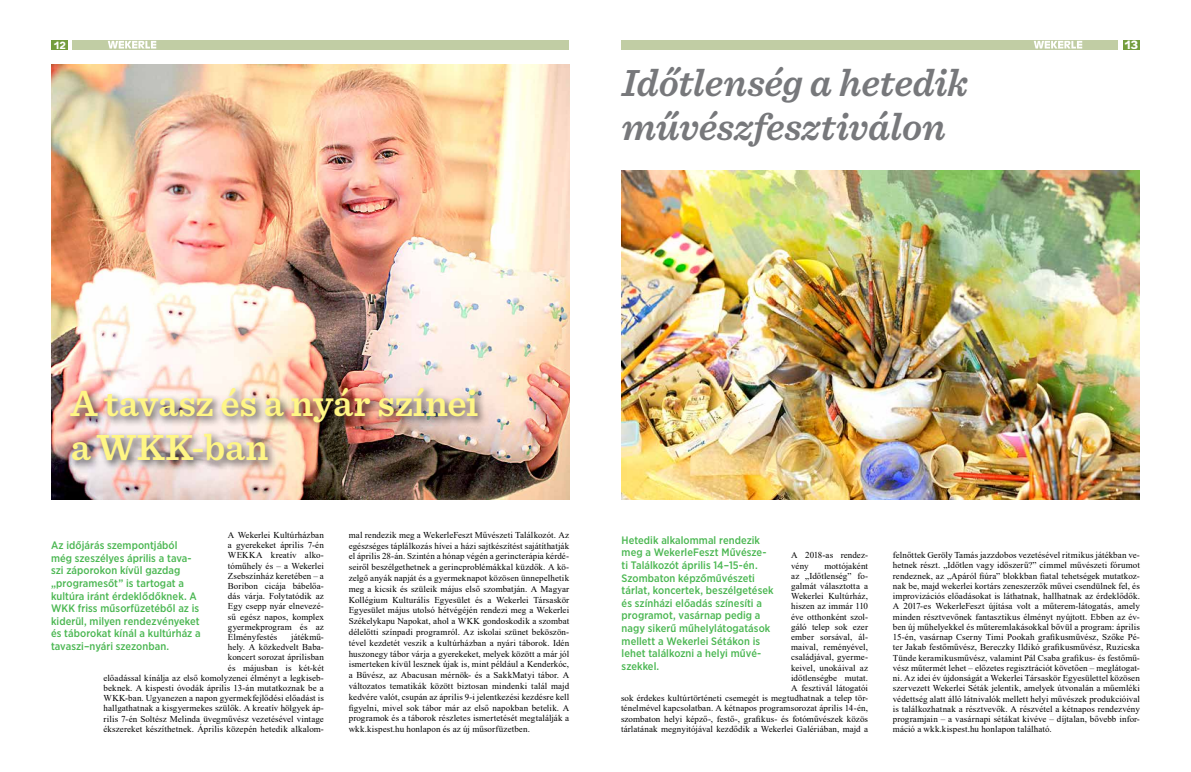
<style>
.page{position:relative;width:1191px;height:772px;background:#fff}
.page>*{position:absolute;margin:0;border:0;box-sizing:border-box;transform-origin:0 0}
.t1{font:italic 600 39.4px/44px "Sentinel";letter-spacing:-.01em;color:#77787b}
.t2{font:600 38px/44px "Sentinel";letter-spacing:-.005em;color:#fff685}
.t3{font:800 12px "Andes";color:#fff}
.t4{font:500 10.8px/12.6px "Gotham Narrow";letter-spacing:.005em;color:#4bb752}
.t5{font:800 10.5px "Andes";color:#fff}
.t6{font:9px/10.2px "Times New Roman";letter-spacing:.01em;color:#000;text-align:justify}
</style>
<div class="page">
<img style="left:51px;top:64px;width:518px;height:435px">
<div style="left:67px;top:384px;width:421px;height:87px;background:#000;opacity:.71"></div>
<img style="left:621px;top:170px;width:519px;height:329px">
<div style="left:52px;top:40px;width:16px;height:10px;background:#749d3e"></div>
<div style="left:1123px;top:40px;width:16px;height:10px;background:#749d3e"></div>
<div style="left:72px;top:40px;width:497px;height:10px;background:#c1cda4"></div>
<div style="left:621px;top:40px;width:496px;height:10px;background:#c1cda4"></div>
<svg style="left:108px;top:41px;width:48px;height:7px"></svg>
<svg style="left:1034px;top:41px;width:48px;height:7px"></svg>
<p class="t5" style="left:54px;top:38px;width:14px">12</p>
<h3 class="t3" style="left:1124px;top:37px;width:15px">13</h3>
<h1 class="t1" style="left:621px;top:59px;width:348px">Időtlenség a hetedik művészfesztiválon</h1>
<h2 class="t2" style="left:71px;top:379px;width:409px">A tavasz és a nyár színei a WKK-ban</h2>
<p class="t6" style="left:228px;top:529px;width:98px">A Wekerlei Kultúrházban a gyerekeket április 7-én WEKKA kreatív alko&shy;tóműhely és – a Wekerlei Zsebszínház keretében – a Boribon cicája bábelőa&shy;dás várja. Folytatódik az Egy csepp nyár elnevezé&shy;sű egész napos, komplex gyermekprogram és az Élményfestés</p>
<p class="t4" style="left:51px;top:538px;width:151px">Az időjárás szempontjából még szeszélyes április a tava&shy;szi záporokon kívül gazdag „programesőt” is tartogat a kultúra iránt érdeklődőknek. A<br>WKK friss műsorfüzetéből az is kiderül, milyen rendezvényeket és táborokat kínál a kultúrház a tavaszi–nyári szezonban.</p>
<p class="t6" style="left:104px;top:631px;width:222px;text-align:right">játékmű-<br>hely. A közkedvelt Baba-<br>koncert sorozat áprilisban<br>és májusban is két-két<br>előadással kínálja az első komolyzenei élményt a legkiseb&shy;beknek. A kispesti óvodák április 13-án mutatkoznak be a WKK-ban. Ugyanezen a napon gyermekfejlődési előadást is hallgathatnak a kisgyermekes szülők. A kreatív hölgyek áp&shy;rilis 7-én Soltész Melinda üvegművész vezetésével vintage ékszereket készíthetnek. Április közepén hetedik alkalom-</p>
<p class="t6" style="left:349px;top:528px;width:222px;line-height:10.8px">mal rendezik meg a WekerleFeszt Művészeti Találkozót. Az egészséges táplálkozás hívei a házi sajtkészítést sajátíthatják el április 28-án. Szintén a hónap végén a gerincterápia kérdé&shy;seiről beszélgethetnek a gerincproblémákkal küzdők. A kö&shy;zelgő anyák napját és a gyermeknapot közösen ünnepelhetik meg a kicsik és szüleik május első szombatján. A Magyar Kollégium Kulturális Egyesület és a Wekerlei Társaskör Egyesület május utolsó hétvégéjén rendezi meg a Wekerlei Székelykapu Napokat, ahol a WKK gondoskodik a szombat délelőtti színpadi programról. Az iskolai szünet beköszön&shy;tével kezdetét veszik a kultúrházban a nyári táborok. Idén huszonegy tábor várja a gyerekeket, melyek között a már jól ismerteken kívül lesznek újak is, mint például a Kenderkóc, a Bűvész, az Abacusan mérnök- és a SakkMatyi tábor. A változatos tematikák között biztosan mindenki talál majd kedvére valót, csupán az április 9-i jelentkezési kezdésre kell figyelni, mivel sok tábor már az első napokban betelik. A programok és a táborok részletes ismertetését megtalálják a wkk.kispest.hu honlapon és az új műsorfüzetben.</p>
<p class="t4" style="left:621px;top:533px;width:153px">Hetedik alkalommal rendezik meg a WekerleFeszt Művésze&shy;ti Találkozót április 14–15-én.<br>Szombaton képzőművészeti tárlat, koncertek, beszélgetések és színházi előadás színesíti a programot, vasárnap pedig a nagy sikerű műhelylátogatások mellett a Wekerlei Sétákon is lehet találkozni a helyi művé&shy;szekkel.</p>
<p class="t6" style="left:621px;top:559px;width:248px;text-align:right">mottójaként<br>az „Időtlenség” fo-<br>galmát választotta a<br>Wekerlei Kultúrház,<br>hiszen az immár 110<br>éve otthonként szol-<br>gáló telep sok ezer<br>ember sorsával, ál-<br>maival, reményével,<br>családjával, gyerme-<br>keivel, unokáival az<br>időtlenségbe mutat.<br>A fesztivál látogatói<br>sok érdekes kultúrtörténeti csemegét is megtudhatnak a telep tör&shy;ténelmével kapcsolatban. A kétnapos programsorozat április 14-én, szombaton helyi képző-, festő-, grafikus- és fotóművészek közös tárlatának megnyitójával kezdődik a Wekerlei Galériában, majd a</p>
<p class="t6" style="left:893px;top:549px;width:248px">felnőttek Geröly Tamás jazzdobos vezetésével ritmikus játékban ve&shy;hetnek részt. „Időtlen vagy időszerű?” címmel művészeti fórumot rendeznek, az „Apáról fiúra” blokkban fiatal tehetségek mutatkoz&shy;nak be, majd wekerlei kortárs zeneszerzők művei csendülnek fel, és improvizációs előadásokat is láthatnak, hallhatnak az érdeklődők.<br>A 2017-es WekerleFeszt újítása volt a műterem-látogatás, amely minden résztvevőnek fantasztikus élményt nyújtott. Ebben az év&shy;ben új műhelyekkel és műteremlakásokkal bővül a program: április 15-én, vasárnap Cserny Timi Pookah grafikusművész, Szőke Pé&shy;ter Jakab festőművész, Bereczky Ildikó grafikusművész, Ruzicska Tünde keramikusművész, valamint Pál Csaba grafikus- és festőmű&shy;vész műtermét lehet – előzetes regisztrációt követően – meglátogat&shy;ni. Az idei év újdonságát a Wekerlei Társaskör Egyesülettel közösen szervezett Wekerlei Séták jelentik, amelyek útvonalán a műemléki védettség alatt álló látnivalók mellett helyi művészek produkcióival is találkozhatnak a résztvevők. A részvétel a kétnapos rendezvény programjain – a vasárnapi sétákat kivéve – díjtalan, bővebb infor&shy;máció a wkk.kispest.hu honlapon található.</p>
<p class="t6" style="left:791px;top:549px;width:78px">A 2018-as rendez&shy;vény</p>
</div>
